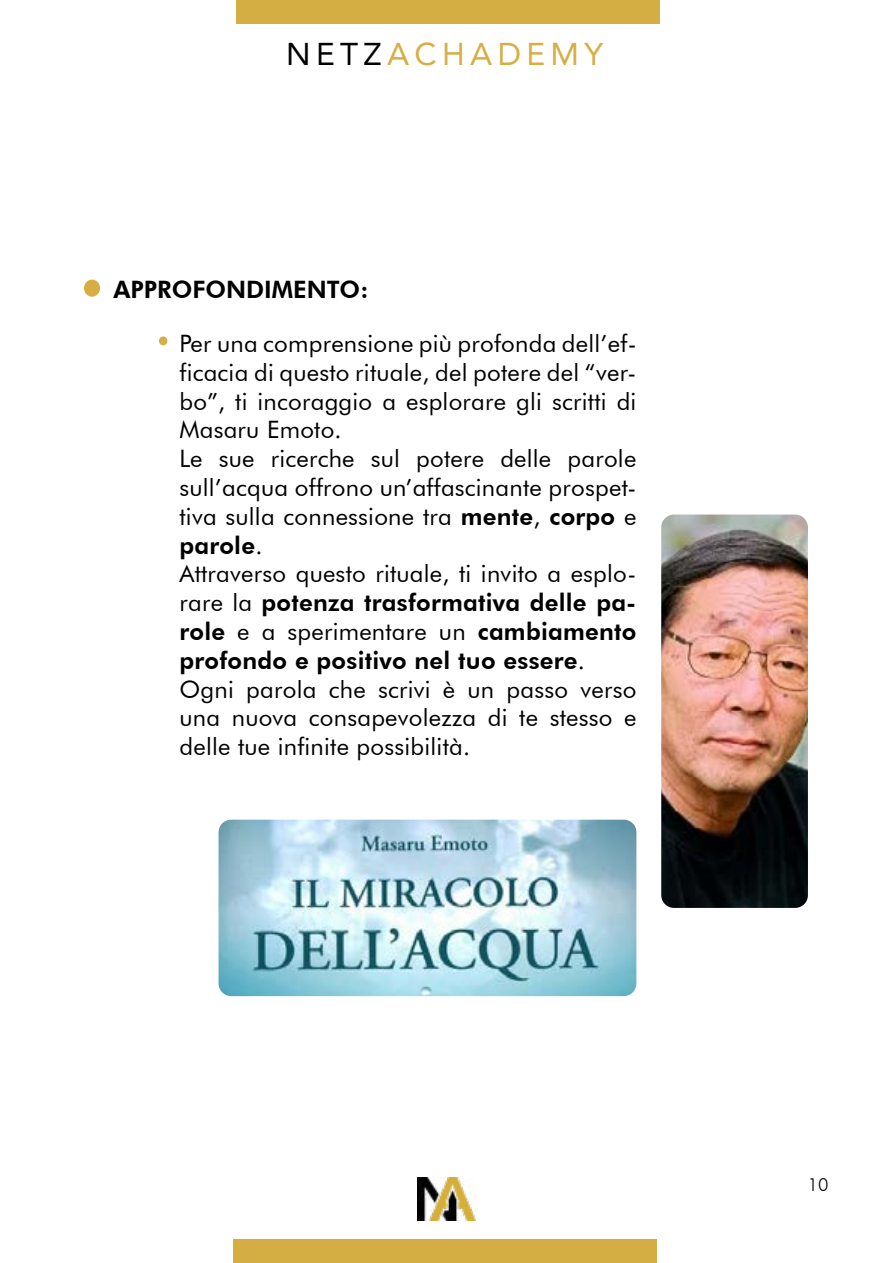
<style>
.page{position:relative;width:893px;height:1263px;background:#fff}
.page>*{position:absolute;margin:0;border:0;box-sizing:border-box;transform-origin:0 0}
.t1{font:31.5px "Avenir";letter-spacing:.17em;color:#d6ae44}
.t2{font:24px/28.8px "Futura BT";letter-spacing:.01em;color:#000}
.t3{font:800 24px "Futura BT";color:#000}
.t4{font:300 18px "Futura BT";color:#000}
.s1{color:#000}
.s2{font-weight:800}
</style>
<div class="page">
<img style="left:418px;top:1177px;width:57px;height:43px">
<div style="left:236px;top:0;width:424px;height:23px;background:#d5ae43"></div>
<div style="left:233px;top:1239px;width:424px;height:24px;background:#d5ae43"></div>
<img style="left:661px;top:514px;width:147px;height:394px">
<div style="left:84px;top:280px;width:16px;height:17px;background:#d6ae44;border-radius:50%"></div>
<div style="left:159px;top:336px;width:8px;height:9px;background:#d6ae44;border-radius:50%"></div>
<img style="left:219px;top:820px;width:417px;height:176px">
<h1 class="t1" style="left:286px;top:29px;width:318px"><span class="s1">NETZ</span>ACHADEMY</h1>
<p class="t3" style="left:113px;top:275px;width:257px">APPROFONDIMENTO:</p>
<p class="t2" style="left:179px;top:329px;width:458px">Per una comprensione più profonda dell’ef&shy;ficacia di questo rituale, del potere del “ver&shy;bo”, ti incoraggio a esplorare gli scritti di Masaru Emoto.<br>Le sue ricerche sul potere delle parole sull’acqua offrono un’affascinante prospet&shy;tiva sulla connessione tra <span class="s2">mente</span>, <span class="s2">corpo</span> e <span class="s2">parole</span>.<br>Attraverso questo rituale, ti invito a esplo&shy;rare la <span class="s2">potenza trasformativa delle pa&shy;role</span> e a sperimentare un <span class="s2">cambiamento profondo e positivo nel tuo essere</span>.<br>Ogni parola che scrivi è un passo verso una nuova consapevolezza di te stesso e delle tue infinite possibilità.</p>
<p class="t4" style="left:808px;top:1174px;width:22px">10</p>
</div>
